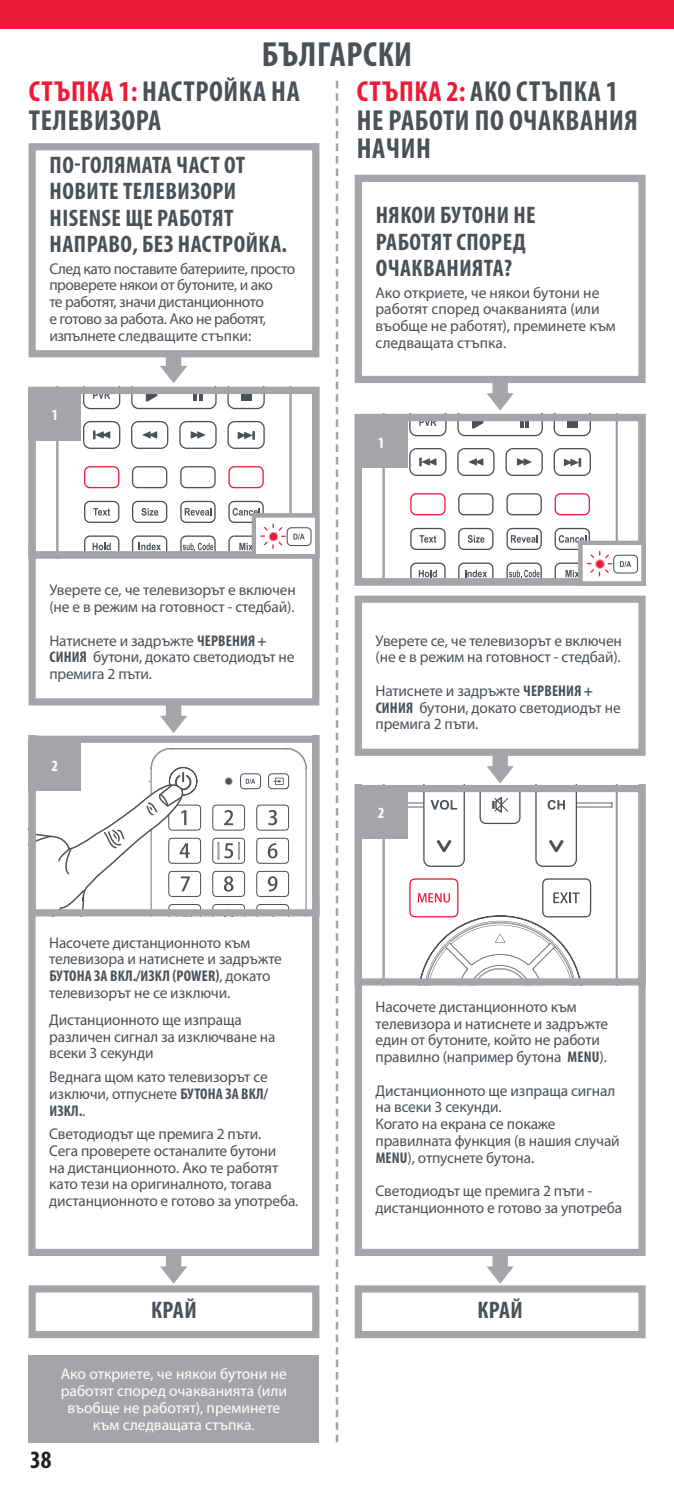
<style>
.page{position:relative;width:674px;height:1489px;background:#fff}
.page>*{position:absolute;margin:0;border:0;box-sizing:border-box;transform-origin:0 0}
.t1{font:700 condensed 35px "Myriad Pro";letter-spacing:.02em;color:#4b5157}
.t2{font:700 condensed 29px/28.8px "Myriad Pro";letter-spacing:.02em;color:#4b5157}
.t3{font:700 condensed 25px "Myriad Pro";color:#231f20}
.t4{font:700 condensed 24px/26.5px "Myriad Pro";letter-spacing:.02em;color:#4b5157}
.t5{font:15.5px/16.8px "Myriad Pro";letter-spacing:-.01em;color:#4b5157}
.t6{font:15.5px/16.8px "Myriad Pro";letter-spacing:-.03em;color:#4b5157}
.t7{font:15.5px/16.8px "Myriad Pro";color:#fff;text-align:center}
.t8{font:700 condensed 15.5px "Myriad Pro";color:#fff}
.s1{color:#ed1a38}
.s2{font-weight:700;font-stretch:condensed}
</style>
<div class="page">
<div style="left:0;top:0;width:673px;height:28px;background:#ed1a38"></div>
<div style="left:28px;top:143px;width:291px;height:214px;border:7px solid #a5a5a9"></div>
<div style="left:28px;top:1285px;width:291px;height:53px;border:7px solid #a5a5a9"></div>
<div style="left:28px;top:1354px;width:291px;height:87px;background:#a5a5a9"></div>
<div style="left:28px;top:897px;width:291px;height:358px;border:7px solid #a5a5a9"></div>
<div style="left:28px;top:545px;width:291px;height:160px;border:7px solid #a5a5a9"></div>
<div style="left:354px;top:175px;width:291px;height:208px;border:7px solid #a5a5a9"></div>
<div style="left:354px;top:595px;width:291px;height:160px;border:7px solid #a5a5a9"></div>
<div style="left:354px;top:1285px;width:291px;height:53px;border:7px solid #a5a5a9"></div>
<div style="left:354px;top:961px;width:291px;height:294px;border:7px solid #a5a5a9"></div>
<svg style="left:160px;top:704px;width:27px;height:29px"></svg>
<svg style="left:160px;top:1254px;width:27px;height:29px"></svg>
<svg style="left:36px;top:748px;width:275px;height:160px"></svg>
<div style="left:28px;top:735px;width:291px;height:181px;border:7px solid #a5a5a9"></div>
<div style="left:32px;top:390px;width:283px;height:165px;background:#fff"></div>
<svg style="left:56px;top:441px;width:3px;height:109px"></svg>
<svg style="left:93px;top:430px;width:17px;height:9px"></svg>
<svg style="left:190px;top:431px;width:15px;height:7px"></svg>
<svg style="left:142px;top:431px;width:15px;height:7px"></svg>
<svg style="left:141px;top:508px;width:17px;height:7px"></svg>
<svg style="left:184px;top:508px;width:27px;height:7px"></svg>
<svg style="left:93px;top:542px;width:18px;height:8px"></svg>
<svg style="left:183px;top:542px;width:30px;height:8px"></svg>
<svg style="left:139px;top:542px;width:22px;height:8px"></svg>
<svg style="left:93px;top:508px;width:17px;height:7px"></svg>
<div style="left:84px;top:466px;width:35px;height:22px;border:1px solid #ed1a38;border-radius:5px"></div>
<div style="left:132px;top:466px;width:35px;height:22px;border:1px solid #4b5157;border-radius:5px"></div>
<div style="left:180px;top:466px;width:35px;height:22px;border:1px solid #4b5157;border-radius:5px"></div>
<div style="left:84px;top:501px;width:35px;height:22px;border:1px solid #4b5157;border-radius:5px"></div>
<div style="left:132px;top:501px;width:35px;height:22px;border:1px solid #4b5157;border-radius:5px"></div>
<div style="left:180px;top:501px;width:35px;height:22px;border:1px solid #4b5157;border-radius:5px"></div>
<div style="left:84px;top:535px;width:35px;height:22px;border:1px solid #4b5157;border-radius:5px"></div>
<div style="left:132px;top:535px;width:35px;height:22px;border:1px solid #4b5157;border-radius:5px"></div>
<div style="left:180px;top:535px;width:35px;height:22px;border:1px solid #4b5157;border-radius:5px"></div>
<svg style="left:83px;top:395px;width:37px;height:14px"></svg>
<div style="left:83px;top:421px;width:37px;height:28px;border:1px solid #4b5157;border-radius:7px"></div>
<div style="left:131px;top:421px;width:37px;height:28px;border:1px solid #4b5157;border-radius:7px"></div>
<div style="left:179px;top:421px;width:37px;height:28px;border:1px solid #4b5157;border-radius:7px"></div>
<svg style="left:131px;top:354px;width:85px;height:55px"></svg>
<div style="left:28px;top:387px;width:291px;height:171px;border:7px solid #a5a5a9"></div>
<div style="left:28px;top:388px;width:53px;height:53px;background:#a5a5a9"></div>
<div style="left:28px;top:738px;width:53px;height:53px;background:#a5a5a9"></div>
<svg style="left:486px;top:1254px;width:27px;height:29px"></svg>
<svg style="left:382px;top:468px;width:3px;height:109px"></svg>
<svg style="left:419px;top:457px;width:17px;height:9px"></svg>
<svg style="left:516px;top:458px;width:15px;height:7px"></svg>
<svg style="left:468px;top:458px;width:15px;height:7px"></svg>
<svg style="left:467px;top:535px;width:17px;height:7px"></svg>
<svg style="left:510px;top:535px;width:27px;height:7px"></svg>
<svg style="left:418px;top:570px;width:18px;height:7px"></svg>
<svg style="left:509px;top:569px;width:30px;height:8px"></svg>
<svg style="left:465px;top:570px;width:22px;height:7px"></svg>
<svg style="left:419px;top:535px;width:17px;height:7px"></svg>
<div style="left:410px;top:493px;width:35px;height:22px;border:1px solid #ed1a38;border-radius:5px"></div>
<div style="left:458px;top:493px;width:35px;height:22px;border:1px solid #4b5157;border-radius:5px"></div>
<div style="left:506px;top:493px;width:35px;height:22px;border:1px solid #4b5157;border-radius:5px"></div>
<div style="left:410px;top:528px;width:35px;height:22px;border:1px solid #4b5157;border-radius:5px"></div>
<div style="left:458px;top:528px;width:35px;height:22px;border:1px solid #4b5157;border-radius:5px"></div>
<div style="left:506px;top:528px;width:35px;height:22px;border:1px solid #4b5157;border-radius:5px"></div>
<div style="left:410px;top:562px;width:35px;height:22px;border:1px solid #4b5157;border-radius:5px"></div>
<div style="left:458px;top:562px;width:35px;height:22px;border:1px solid #4b5157;border-radius:5px"></div>
<div style="left:506px;top:562px;width:35px;height:22px;border:1px solid #4b5157;border-radius:5px"></div>
<svg style="left:409px;top:422px;width:37px;height:14px"></svg>
<div style="left:409px;top:448px;width:37px;height:28px;border:1px solid #4b5157;border-radius:7px"></div>
<div style="left:457px;top:448px;width:37px;height:28px;border:1px solid #4b5157;border-radius:7px"></div>
<div style="left:505px;top:448px;width:37px;height:28px;border:1px solid #4b5157;border-radius:7px"></div>
<svg style="left:457px;top:382px;width:85px;height:54px"></svg>
<div style="left:354px;top:414px;width:291px;height:171px;border:7px solid #a5a5a9"></div>
<svg style="left:382px;top:754px;width:235px;height:31px"></svg>
<svg style="left:362px;top:793px;width:275px;height:184px"></svg>
<div style="left:354px;top:785px;width:291px;height:200px;border:7px solid #a5a5a9"></div>
<div style="left:354px;top:415px;width:53px;height:53px;background:#a5a5a9"></div>
<div style="left:354px;top:785px;width:53px;height:53px;background:#a5a5a9"></div>
<div style="left:254px;top:515px;width:63px;height:41px;background:#fff"></div>
<div style="left:286px;top:527px;width:25px;height:19px;border:1px solid #4b5157;border-radius:4px"></div>
<svg style="left:227px;top:387px;width:77px;height:171px"></svg>
<div style="left:252px;top:513px;width:67px;height:45px;border:4px solid #a5a5a9"></div>
<div style="left:580px;top:543px;width:63px;height:40px;background:#fff"></div>
<div style="left:613px;top:554px;width:24px;height:19px;border:1px solid #4b5157;border-radius:4px"></div>
<svg style="left:553px;top:414px;width:78px;height:171px"></svg>
<div style="left:578px;top:541px;width:67px;height:44px;border:4px solid #a5a5a9"></div>
<svg style="left:335px;top:81px;width:3px;height:1360px"></svg>
<h1 class="t1" style="left:262px;top:33px;width:152px">БЪЛГАРСКИ</h1>
<h2 class="t2" style="left:29px;top:76px;width:272px"><span class="s1">СТЪПКА 1:</span> НАСТРОЙКА НА<br>ТЕЛЕВИЗОРА</h2>
<h3 class="t4" style="left:50px;top:151px;width:239px">ПО-ГОЛЯМАТА ЧАСТ ОТ<br>НОВИТЕ ТЕЛЕВИЗОРИ<br>HISENSE ЩЕ РАБОТЯТ<br>НАПРАВО, БЕЗ НАСТРОЙКА.</h3>
<p class="t6" style="left:49px;top:260px;width:247px">След като поставите батериите, просто проверете някои от бутоните, и ако<br>те работят, значи дистанционното<br>е готово за работа. Ако не работят, изпълнете следващите стъпки:</p>
<p class="t8" style="left:52px;top:405px;width:8px">1</p>
<p class="t5" style="left:49px;top:581px;width:248px">Уверете се, че телевизорът е включен (не е в режим на готовност - стедбай).</p>
<p class="t5" style="left:49px;top:631px;width:246px">Натиснете и задръжте <span class="s2">ЧЕРВЕНИЯ +<br>СИНИЯ</span> бутони, докато светодиодът не премига 2 пъти.</p>
<p class="t8" style="left:52px;top:756px;width:8px">2</p>
<p class="t5" style="left:49px;top:933px;width:234px">Насочете дистанционното към телевизора и натиснете и задръжте<br><span class="s2">БУТОНА ЗА ВКЛ./ИЗКЛ (POWER)</span>, докато телевизорът не се изключи.</p>
<p class="t5" style="left:49px;top:1010px;width:228px">Дистанционното ще изпраща различен сигнал за изключване на всеки 3 секунди</p>
<p class="t5" style="left:49px;top:1068px;width:220px;text-align:justify">Веднага щом като телевизорът се изключи, отпуснете <span class="s2">БУТОНА ЗА ВКЛ/ ИЗКЛ.</span>.</p>
<p class="t5" style="left:49px;top:1125px;width:250px">Светодиодът ще премига 2 пъти.<br>Сега проверете останалите бутони<br>на дистанционното. Ако те работят като тези на оригиналното, тогава дистанционното е готово за употреба.</p>
<h3 class="t4" style="left:151px;top:1296px;width:47px">КРАЙ</h3>
<h3 class="t3" style="left:30px;top:1443px;width:23px">38</h3>
<p class="t7" style="left:61px;top:1365px;width:228px">Ако откриете, че някои бутони не работят според очакванията (или въобще не работят), преминете към следващата стъпка.</p>
<h2 class="t2" style="left:356px;top:76px;width:282px"><span class="s1">СТЪПКА 2:</span> АКО СТЪПКА 1<br>НЕ РАБОТИ ПО ОЧАКВАНИЯ<br>НАЧИН</h2>
<h3 class="t4" style="left:375px;top:201px;width:161px">НЯКОИ БУТОНИ НЕ<br>РАБОТЯТ СПОРЕД<br>ОЧАКВАНИЯТА?</h3>
<p class="t5" style="left:375px;top:284px;width:242px">Ако откриете, че някои бутони не работят според очакванията (или въобще не работят), преминете към следващата стъпка.</p>
<p class="t8" style="left:377px;top:432px;width:8px">1</p>
<p class="t5" style="left:375px;top:631px;width:248px">Уверете се, че телевизорът е включен (не е в режим на готовност - стедбай).</p>
<p class="t5" style="left:375px;top:682px;width:246px">Натиснете и задръжте <span class="s2">ЧЕРВЕНИЯ +<br>СИНИЯ</span> бутони, докато светодиодът не премига 2 пъти.</p>
<p class="t8" style="left:377px;top:803px;width:8px">2</p>
<p class="t5" style="left:375px;top:997px;width:234px">Насочете дистанционното към телевизора и натиснете и задръжте един от бутоните, който не работи правилно (например бутона <span class="s2">MENU</span>).</p>
<p class="t5" style="left:375px;top:1081px;width:245px">Дистанционното ще изпраща сигнал на всеки 3 секунди.<br>Когато на екрана се покаже правилната функция (в нашия случай<br><span class="s2">MENU</span>), отпуснете бутона.</p>
<p class="t5" style="left:375px;top:1182px;width:248px">Светодиодът ще премига 2 пъти - дистанционното е готово за употреба</p>
<h3 class="t4" style="left:477px;top:1296px;width:47px">КРАЙ</h3>
</div>
